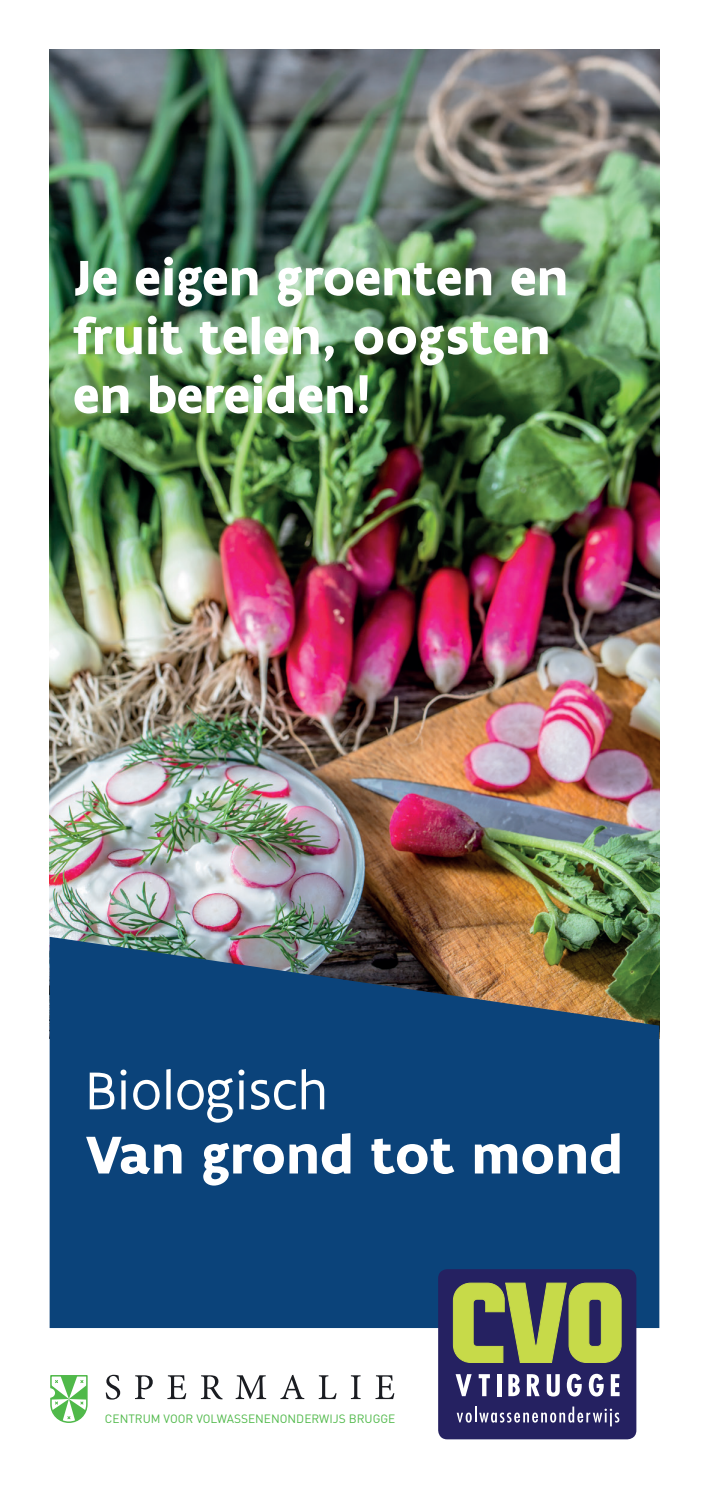
<style>
.page{position:relative;width:709px;height:1489px;background:#fff}
.page>*{position:absolute;margin:0;border:0;box-sizing:border-box;transform-origin:0 0}
.t1{font:700 57px "Flanders Art Sans";color:#fff}
.t2{font:57px "Flanders Art Sans";color:#fff}
.t3{font:700 53.25px/58.8px "Flanders Art Sans";color:#fff}
.t4{font:12px "DINOT";color:#50b94a}
</style>
<div class="page">
<img style="left:50px;top:50px;width:609px;height:886px">
<svg style="left:50px;top:936px;width:609px;height:391px;fill:#0b437a"></svg>
<div style="left:438px;top:1269px;width:198px;height:170px;background:#252161;border-radius:9px"></div>
<svg style="left:453px;top:1282px;width:169px;height:81px"></svg>
<svg style="left:478px;top:1374px;width:12px;height:21px"></svg>
<hr style="left:497px;top:1373px;width:4px;height:22px;background:#fff">
<svg style="left:610px;top:1374px;width:9px;height:21px"></svg>
<svg style="left:455px;top:1374px;width:16px;height:21px"></svg>
<svg style="left:508px;top:1374px;width:12px;height:21px"></svg>
<svg style="left:527px;top:1374px;width:12px;height:21px"></svg>
<svg style="left:546px;top:1374px;width:13px;height:22px"></svg>
<svg style="left:567px;top:1373px;width:14px;height:23px"></svg>
<svg style="left:589px;top:1373px;width:14px;height:23px"></svg>
<svg style="left:456px;top:1406px;width:163px;height:20px"></svg>
<svg style="left:106px;top:1374px;width:288px;height:25px"></svg>
<svg style="left:50px;top:1375px;width:38px;height:48px"></svg>
<p class="t3" style="left:73px;top:249px;width:497px">Je eigen groenten en fruit telen, oogsten en bereiden!</p>
<p class="t2" style="left:85px;top:1055px;width:245px">Biologisch</p>
<p class="t1" style="left:85px;top:1118px;width:539px">Van grond tot mond</p>
<p class="t4" style="left:105px;top:1409px;width:292px">CENTRUM VOOR VOLWASSENENONDERWIJS BRUGGE</p>
</div>
